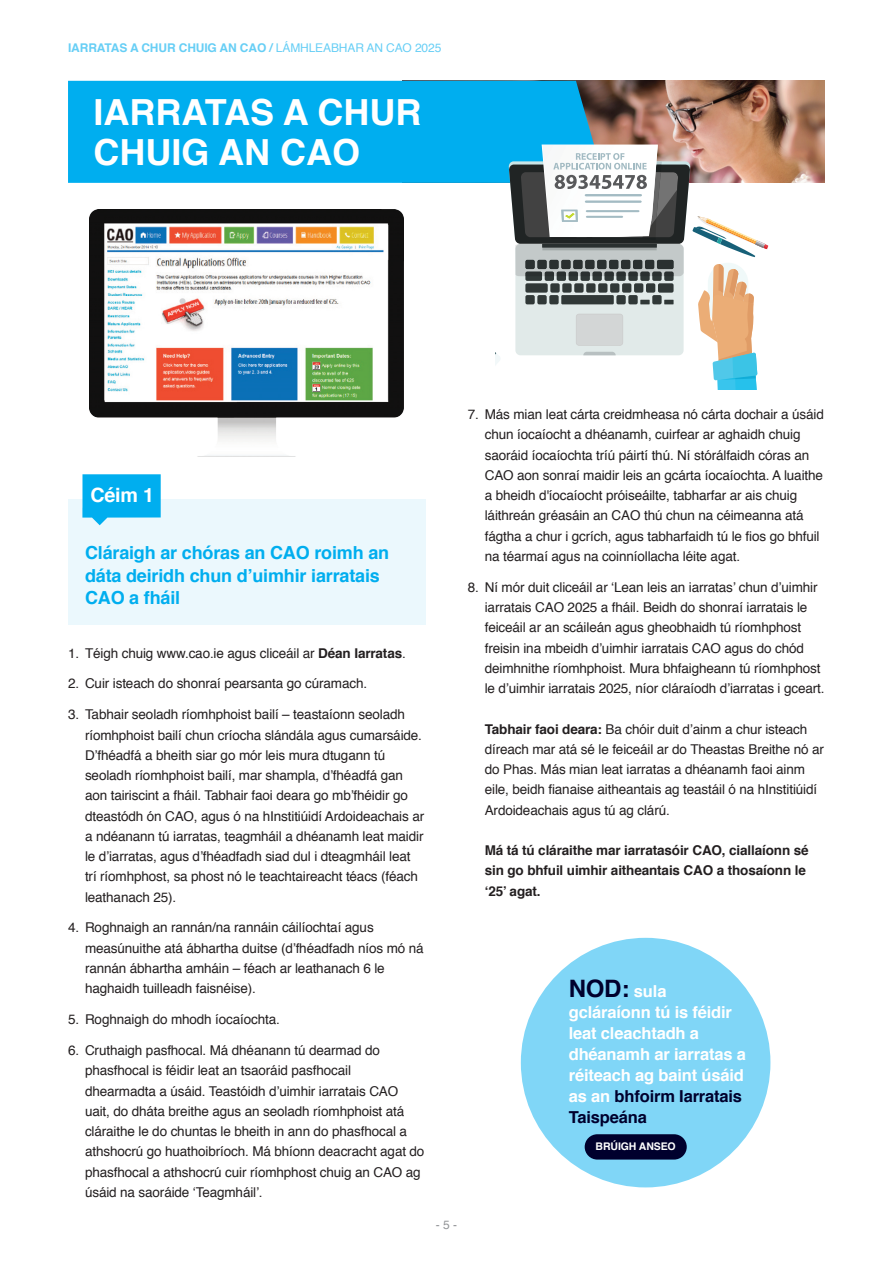
<style>
.page{position:relative;width:893px;height:1263px;background:#fff}
.page>*{position:absolute;margin:0;border:0;box-sizing:border-box;transform-origin:0 0}
.t1{font:700 36px/40.2px "Helvetica";color:#fff}
.t2{font:700 24px "Helvetica";color:#00002d}
.t3{font:700 19.8px "Helvetica";color:#fff}
.t4{font:700 18px/22.5px "Helvetica";letter-spacing:-.01em;color:#00aeef}
.t5{font:700 16.5px/21px "Helvetica";letter-spacing:-.01em;color:#fff}
.t6{font:13.5px/20.2px "Helvetica";letter-spacing:-.01em;color:#231f20}
.t7{font:700 13.5px/20.2px "Helvetica";letter-spacing:-.01em;color:#231f20}
.t8{font:700 12px "Helvetica";letter-spacing:-.01em;color:rgb(0 174 239/.6)}
.t9{font:12px "Helvetica";color:#939598}
.t10{font:700 10.5px "Helvetica";letter-spacing:-.01em;color:#fff}
.s1{font-weight:400}
.s2{font-weight:700}
.s3{font-size:16.5px;color:#fff}
.s4{color:#00002d}
</style>
<div class="page">
<img style="left:605px;top:81px;width:220px;height:102px">
<div style="left:68px;top:81px;width:537px;height:102px;background:#00aeef"></div>
<div style="left:521px;top:938px;width:249px;height:249px;background:#80d6f7;border-radius:50%"></div>
<div style="left:68px;top:500px;width:357px;height:125px;background:#ebf8fd"></div>
<svg style="left:82px;top:474px;width:79px;height:51px;background:#22b8f1"></svg>
<img style="left:90px;top:210px;width:313px;height:247px">
<div style="left:585px;top:1134px;width:102px;height:25px;background:#00002d;border-radius:13px"></div>
<svg style="left:495px;top:352px;width:5px;height:13px"></svg>
<svg style="left:509px;top:145px;width:259px;height:244px"></svg>
<p class="t8" style="left:68px;top:42px;width:375px">IARRATAS A CHUR CHUIG AN CAO / <span class="s1">LÁMHLEABHAR AN CAO 2025</span></p>
<p class="t1" style="left:94px;top:95px;width:330px">IARRATAS A CHUR<br>CHUIG AN CAO</p>
<p class="t3" style="left:90px;top:487px;width:65px">Céim 1</p>
<p class="t4" style="left:85px;top:543px;width:306px">Cláraigh ar chóras an CAO roimh an dáta deiridh chun d’uimhir iarratais<br>CAO a fháil</p>
<p class="t6" style="left:68px;top:644px;width:339px">1. Téigh chuig www.cao.ie agus cliceáil ar <span class="s2">Déan Iarratas</span>.</p>
<p class="t6" style="left:68px;top:675px;width:301px">2. Cuir isteach do shonraí pearsanta go cúramach.</p>
<p class="t6" style="left:85px;top:705px;width:341px;text-indent:-17px">3. Tabhair seoladh ríomhphoist bailí – teastaíonn seoladh ríomhphoist bailí chun críocha slándála agus cumarsáide.<br>D’fhéadfá a bheith siar go mór leis mura dtugann tú seoladh ríomhphoist bailí, mar shampla, d’fhéadfá gan aon tairiscint a fháil. Tabhair faoi deara go mb’fhéidir go dteastódh ón CAO, agus ó na hInstitiúidí Ardoideachais ar a ndéanann tú iarratas, teagmháil a dhéanamh leat maidir le d’iarratas, agus d’fhéadfadh siad dul i dteagmháil leat trí ríomhphost, sa phost nó le teachtaireacht téacs (féach leathanach 25).</p>
<p class="t6" style="left:85px;top:919px;width:340px;text-indent:-17px">4. Roghnaigh an rannán/na rannáin cáilíochtaí agus measúnuithe atá ábhartha duitse (d’fhéadfadh níos mó ná rannán ábhartha amháin – féach ar leathanach 6 le haghaidh tuilleadh faisnéise).</p>
<p class="t6" style="left:68px;top:1010px;width:213px">5. Roghnaigh do mhodh íocaíochta.</p>
<p class="t6" style="left:85px;top:1041px;width:341px;text-indent:-17px">6. Cruthaigh pasfhocal. Má dhéanann tú dearmad do phasfhocal is féidir leat an tsaoráid pasfhocail dhearmadta a úsáid. Teastóidh d’uimhir iarratais CAO uait, do dháta breithe agus an seoladh ríomhphoist atá cláraithe le do chuntas le bheith in ann do phasfhocal a athshocrú go huathoibríoch. Má bhíonn deacracht agat do phasfhocal a athshocrú cuir ríomhphost chuig an CAO ag úsáid na saoráide ‘Teagmháil’.</p>
<p class="t6" style="left:485px;top:405px;width:341px;text-indent:-17px">7. Más mian leat cárta creidmheasa nó cárta dochair a úsáid chun íocaíocht a dhéanamh, cuirfear ar aghaidh chuig saoráid íocaíochta tríú páirtí thú. Ní stórálfaidh córas an CAO aon sonraí maidir leis an gcárta íocaíochta. A luaithe a bheidh d'íocaíocht próiseáilte, tabharfar ar ais chuig láithreán gréasáin an CAO thú chun na céimeanna atá fágtha a chur i gcrích, agus tabharfaidh tú le fios go bhfuil na téarmaí agus na coinníollacha léite agat.</p>
<p class="t6" style="left:485px;top:578px;width:341px;text-indent:-17px">8. Ní mór duit cliceáil ar ‘Lean leis an iarratas’ chun d’uimhir iarratais CAO 2025 a fháil. Beidh do shonraí iarratais le feiceáil ar an scáileán agus gheobhaidh tú ríomhphost freisin ina mbeidh d’uimhir iarratais CAO agus do chód deimhnithe ríomhphoist. Mura bhfaigheann tú ríomhphost le d’uimhir iarratais 2025, níor cláraíodh d’iarratas i gceart.</p>
<p class="t6" style="left:485px;top:720px;width:341px"><span class="s2">Tabhair faoi deara:</span> Ba chóir duit d’ainm a chur isteach díreach mar atá sé le feiceáil ar do Theastas Breithe nó ar do Phas. Más mian leat iarratas a dhéanamh faoi ainm eile, beidh fianaise aitheantais ag teastáil ó na hInstitiúidí Ardoideachais agus tú ag clárú.</p>
<p class="t7" style="left:485px;top:841px;width:325px">Má tá tú cláraithe mar iarratasóir CAO, ciallaíonn sé sin go bhfuil uimhir aitheantais CAO a thosaíonn le ‘25’ agat.</p>
<p class="t9" style="left:436px;top:1220px;width:23px">- 5 -</p>
<p class="t2" style="left:569px;top:979px;width:99px">NOD: <span class="s3">sula</span></p>
<p class="t5" style="left:569px;top:1003px;width:179px">gcláraíonn tú is féidir leat cleachtadh a dhéanamh ar iarratas a réiteach ag baint úsáid as an <span class="s4">bhfoirm Iarratais<br>Taispeána</span></p>
<p class="t10" style="left:596px;top:1142px;width:82px">BRÚIGH ANSEO</p>
</div>
